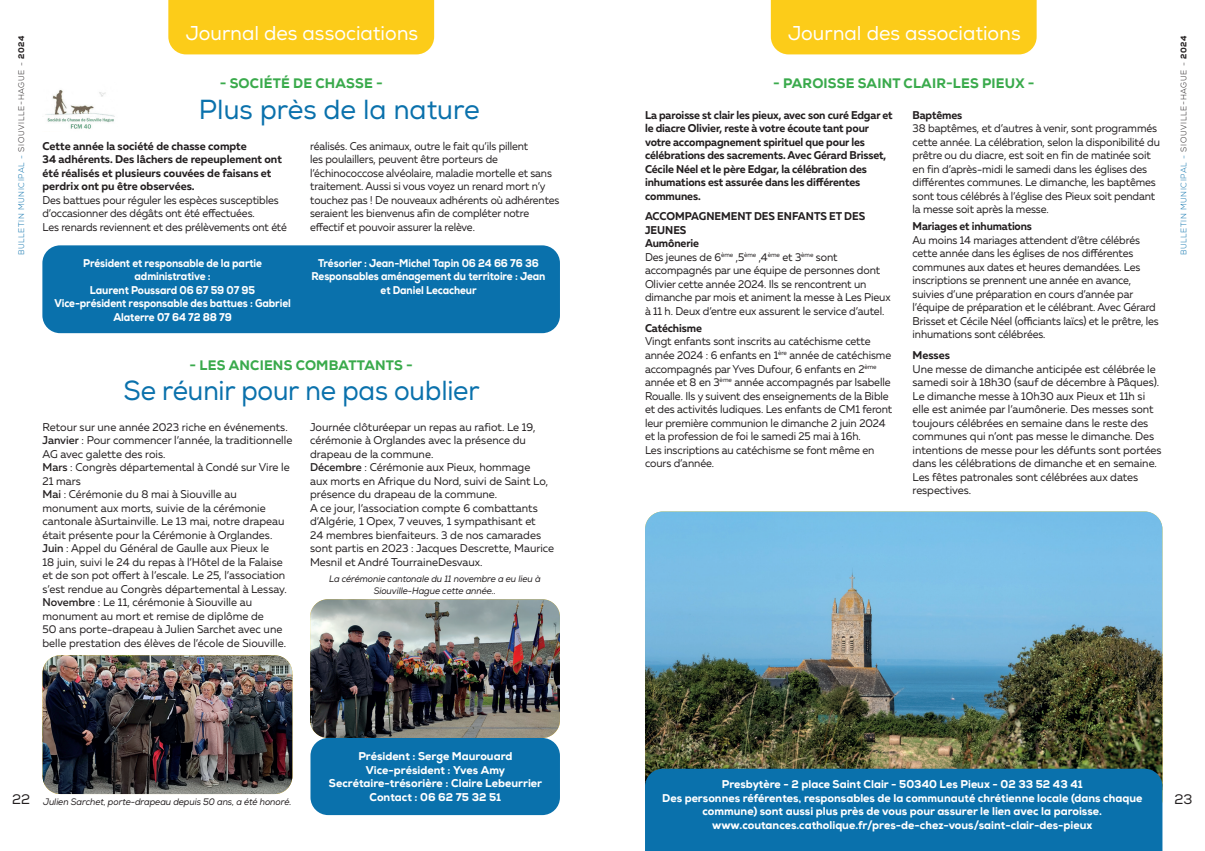
<style>
.page{position:relative;width:1205px;height:851px;background:#fff}
.page>*{position:absolute;margin:0;border:0;box-sizing:border-box;transform-origin:0 0}
.t1{font:27.5px "Nexa";letter-spacing:-.01em;color:#0a71ac;scale:.95 1}
.t2{font:27.5px "Nexa";letter-spacing:-.01em;color:#0a71ac}
.t3{font:20px "Nexa";color:#fff}
.t4{font:800 13.75px "Nexa";letter-spacing:.015em;color:#3aaa4c}
.t5{font:13.75px "Nexa";color:#231f20}
.t6{font:11.25px/13.5px "Muller";letter-spacing:-.01em;color:#231f20}
.t7{font:11.25px/13.5px "Muller";letter-spacing:-.01em;color:#231f20;scale:.95 1}
.t8{font:11.25px/13.5px "Muller";letter-spacing:-.01em;color:#231f20;scale:.94 1}
.t9{font:800 11.25px/13.5px "Nexa";color:#fff;text-align:center}
.t10{font:700 11.25px/13.5px "Muller";letter-spacing:-.01em;color:#231f20;scale:.95 1}
.t11{font:800 11.25px/13.5px "Nexa";color:#fff;text-align:center;scale:.9 1}
.t12{font:700 11.25px/13.5px "Muller";letter-spacing:-.01em;color:#231f20}
.t13{font:700 11.25px "Muller";letter-spacing:-.01em;color:#231f20;scale:.94 1}
.t14{font:italic 9.38px/11.2px "Nexa";letter-spacing:-.01em;color:#231f20;text-align:center;scale:.94 1}
.t15{font:300 8.12px "Nexa";letter-spacing:.075em;color:#0a71ac}
.s1{color:#231f20}
.s2{font-weight:800;color:#231f20}
.s3{font-weight:500}
.s4{font-weight:700}
</style>
<div class="page">
<img style="left:310px;top:599px;width:250px;height:138px">
<div style="left:168px;top:0;width:266px;height:54px;background:#fccc19"></div>
<div style="left:310px;top:737px;width:250px;height:78px;background:#0a71ac;border-radius:18px"></div>
<img style="left:645px;top:511px;width:517px;height:257px">
<div style="left:771px;top:0;width:265px;height:54px;background:#fccc19"></div>
<div style="left:645px;top:768px;width:517px;height:82px;background:#0a71ac"></div>
<div style="left:42px;top:245px;width:518px;height:88px;background:#0a71ac;border-radius:18px"></div>
<img style="left:45px;top:90px;width:70px;height:39px">
<img style="left:43px;top:655px;width:249px;height:138px">
<p class="t15" style="left:17px;top:255px;width:221px;rotate:-90deg">BULLETIN MUNICIPAL - <span class="s1">SIOUVILLE-HAGUE -</span> <span class="s2">2024</span></p>
<h2 class="t3" style="left:186px;top:21px;width:234px">Journal des associations</h2>
<p class="t4" style="left:220px;top:74px;width:164px">- SOCIÉTÉ DE CHASSE -</p>
<h1 class="t2" style="left:199px;top:93px;width:282px">Plus près de la nature</h1>
<p class="t12" style="left:43px;top:139px;width:241px">Cette année la société de chasse compte<br>34 adhérents. Des lâchers de repeuplement ont été réalisés et plusieurs couvées de faisans et perdrix ont pu être observées.</p>
<p class="t8" style="left:43px;top:193px;width:262px">Des battues pour réguler les espèces susceptibles d’occasionner des dégâts ont été effectuées.<br>Les renards reviennent et des prélèvements ont été</p>
<p class="t8" style="left:310px;top:139px;width:267px">réalisés. Ces animaux, outre le fait qu’ils pillent<br>les poulaillers, peuvent être porteurs de l’échinococcose alvéolaire, maladie mortelle et sans traitement. Aussi si vous voyez un renard mort n’y touchez pas ! De nouveaux adhérents où adhérentes seraient les bienvenus afin de compléter notre effectif et pouvoir assurer la relève.</p>
<p class="t11" style="left:54px;top:256px;width:264px">Président et responsable de la partie administrative :<br>Laurent Poussard 06 67 59 07 95<br>Vice-président responsable des battues : Gabriel<br>Alaterre 07 64 72 88 79</p>
<p class="t11" style="left:312px;top:256px;width:261px">Trésorier : Jean-Michel Tapin 06 24 66 76 36<br>Responsables aménagement du territoire : Jean et Daniel Lecacheur</p>
<p class="t4" style="left:190px;top:356px;width:225px">- LES ANCIENS COMBATTANTS -</p>
<h1 class="t1" style="left:124px;top:374px;width:376px">Se réunir pour ne pas oublier</h1>
<p class="t6" style="left:43px;top:420px;width:251px">Retour sur une année 2023 riche en événements.<br><span class="s3">Janvier</span> : Pour commencer l’année, la traditionnelle AG avec galette des rois.<br><span class="s3">Mars</span> : Congrès départemental à Condé sur Vire le 21 mars<br><span class="s3">Mai</span> : Cérémonie du 8 mai à Siouville au monument aux morts, suivie de la cérémonie cantonale àSurtainville. Le 13 mai, notre drapeau était présente pour la Cérémonie à Orglandes.<br><span class="s3">Juin</span> : Appel du Général de Gaulle aux Pieux le<br>18 juin, suivi le 24 du repas à l’Hôtel de la Falaise et de son pot offert à l’escale. Le 25, l’association s’est rendue au Congrès départemental à Lessay.<br><span class="s3">Novembre</span> : Le 11, cérémonie à Siouville au monument au mort et remise de diplôme de<br>50 ans porte-drapeau à Julien Sarchet avec une belle prestation des élèves de l’école de Siouville.</p>
<p class="t6" style="left:310px;top:420px;width:246px">Journée clôturéepar un repas au rafiot. Le 19, cérémonie à Orglandes avec la présence du drapeau de la commune.<br><span class="s3">Décembre</span> : Cérémonie aux Pieux, hommage<br>aux morts en Afrique du Nord, suivi de Saint Lo, présence du drapeau de la commune.<br>A ce jour, l’association compte 6 combattants d’Algérie, 1 Opex, 7 veuves, 1 sympathisant et<br>24 membres bienfaiteurs. 3 de nos camarades sont partis en 2023 : Jacques Descrette, Maurice Mesnil et André TourraineDesvaux.</p>
<p class="t14" style="left:329px;top:573px;width:226px">La cérémonie cantonale du 11 novembre a eu lieu à<br>Siouville-Hague cette année..</p>
<h2 class="t3" style="left:788px;top:21px;width:234px">Journal des associations</h2>
<p class="t4" style="left:773px;top:74px;width:263px">- PAROISSE SAINT CLAIR-LES PIEUX -</p>
<p class="t10" style="left:645px;top:108px;width:262px">La paroisse st clair les pieux, avec son curé Edgar et le diacre Olivier, reste à votre écoute tant pour votre accompagnement spirituel que pour les célébrations des sacrements. Avec Gérard Brisset, Cécile Néel et le père Edgar, la célébration des inhumations est assurée dans les différentes communes.</p>
<p class="t7" style="left:645px;top:209px;width:260px"><span class="s4">ACCOMPAGNEMENT DES ENFANTS ET DES JEUNES<br>Aumônerie<br></span>Des jeunes de 6<sup>ème</sup> ,5<sup>ème</sup> ,4<sup>ème</sup> et 3<sup>ème</sup> sont accompagnés par une équipe de personnes dont Olivier cette année 2024. Ils se rencontrent un dimanche par mois et animent la messe à Les Pieux à 11 h. Deux d’entre eux assurent le service d’autel.</p>
<p class="t10" style="left:645px;top:321px;width:61px">Catéchisme</p>
<p class="t7" style="left:645px;top:334px;width:262px">Vingt enfants sont inscrits au catéchisme cette année 2024 : 6 enfants en 1<sup>ère</sup> année de catéchisme accompagnés par Yves Dufour, 6 enfants en 2<sup>ème </sup>année et 8 en 3<sup>ème</sup> année accompagnés par Isabelle Roualle. Ils y suivent des enseignements de la Bible et des activités ludiques. Les enfants de CM1 feront leur première communion le dimanche 2 juin 2024 et la profession de foi le samedi 25 mai à 16h.<br>Les inscriptions au catéchisme se font même en cours d’année.</p>
<p class="t10" style="left:912px;top:108px;width:54px">Baptêmes</p>
<p class="t7" style="left:912px;top:121px;width:262px">38 baptêmes, et d’autres à venir, sont programmés cette année. La célébration, selon la disponibilité du prêtre ou du diacre, est soit en fin de matinée soit en fin d’après-midi le samedi dans les églises des différentes communes. Le dimanche, les baptêmes sont tous célébrés à l’église des Pieux soit pendant la messe soit après la messe.</p>
<p class="t13" style="left:912px;top:219px;width:129px">Mariages et inhumations</p>
<p class="t8" style="left:912px;top:233px;width:263px">Au moins 14 mariages attendent d’être célébrés cette année dans les églises de nos différentes communes aux dates et heures demandées. Les inscriptions se prennent une année en avance, suivies d’une préparation en cours d’année par l’équipe de préparation et le célébrant. Avec Gérard Brisset et Cécile Néel (officiants laïcs) et le prêtre, les inhumations sont célébrées.</p>
<p class="t12" style="left:912px;top:348px;width:39px">Messes</p>
<p class="t6" style="left:912px;top:361px;width:250px">Une messe de dimanche anticipée est célébrée le samedi soir à 18h30 (sauf de décembre à Pâques).<br>Le dimanche messe à 10h30 aux Pieux et 11h si elle est animée par l’aumônerie. Des messes sont toujours célébrées en semaine dans le reste des communes qui n’ont pas messe le dimanche. Des intentions de messe pour les défunts sont portées dans les célébrations de dimanche et en semaine.<br>Les fêtes patronales sont célébrées aux dates respectives.</p>
<p class="t15" style="left:1179px;top:255px;width:221px;rotate:-90deg">BULLETIN MUNICIPAL - <span class="s1">SIOUVILLE-HAGUE -</span> <span class="s2">2024</span></p>
<p class="t9" style="left:329px;top:749px;width:215px">Président : Serge Maurouard<br>Vice-président : Yves Amy<br>Secrétaire-trésorière : Claire Lebeurrier<br>Contact : 06 62 75 32 51</p>
<p class="t9" style="left:662px;top:777px;width:482px">Presbytère - 2 place Saint Clair - 50340 Les Pieux - 02 33 52 43 41<br>Des personnes référentes, responsables de la communauté chrétienne locale (dans chaque commune) sont aussi plus près de vous pour assurer le lien avec la paroisse. www.coutances.catholique.fr/pres-de-chez-vous/saint-clair-des-pieux</p>
<p class="t5" style="left:12px;top:790px;width:20px">22</p>
<p class="t5" style="left:1174px;top:790px;width:19px">23</p>
<p class="t14" style="left:43px;top:796px;width:266px">Julien Sarchet, porte-drapeau depuis 50 ans, a été honoré.</p>
</div>
